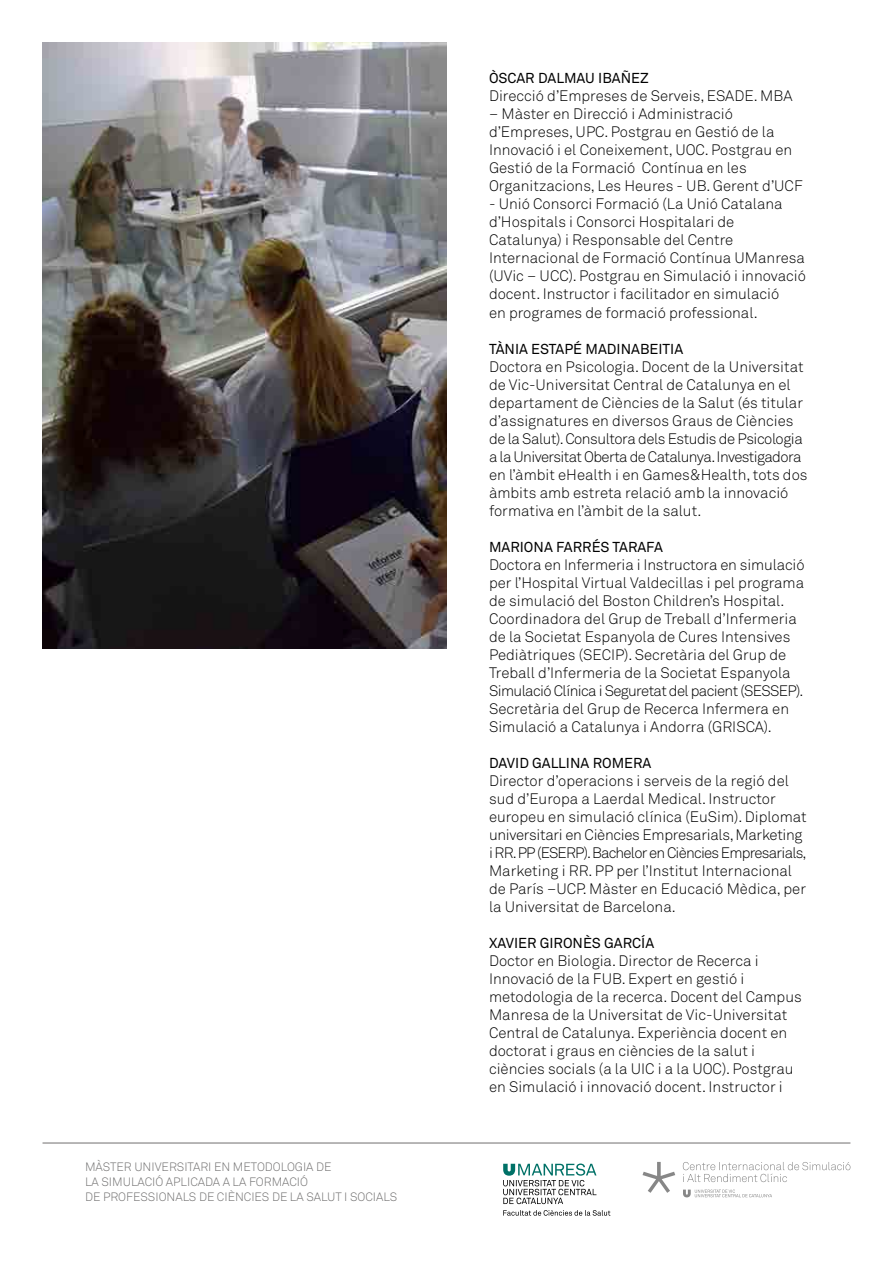
<style>
.page{position:relative;width:893px;height:1276px;background:#fff}
.page>*{position:absolute;margin:0;border:0;box-sizing:border-box;transform-origin:0 0}
.t1{font:300 15px/18px "Akkurat";color:#000}
.t2{font:14.25px "Akkurat";color:#000}
.t3{font:300 12px/15px "Akkurat";color:#706f6f}
</style>
<div class="page">
<svg style="left:642px;top:1162px;width:33px;height:30px"></svg>
<svg style="left:683px;top:1189px;width:89px;height:8px"></svg>
<svg style="left:683px;top:1162px;width:167px;height:20px"></svg>
<hr style="left:43px;top:1142px;width:807px;height:1px;background:#706f6f">
<svg style="left:503px;top:1210px;width:107px;height:5px"></svg>
<svg style="left:503px;top:1163px;width:93px;height:41px"></svg>
<img style="left:43px;top:43px;width:403px;height:605px">
<p class="t3" style="left:85px;top:1159px;width:314px">MÀSTER UNIVERSITARI EN METODOLOGIA DE<br>LA SIMULACIÓ APLICADA A LA FORMACIÓ<br>DE PROFESSIONALS DE CIÈNCIES DE LA SALUT I SOCIALS</p>
<p class="t2" style="left:489px;top:70px;width:161px">ÒSCAR DALMAU IBAÑEZ</p>
<p class="t1" style="left:489px;top:87px;width:305px">Direcció d’Empreses de Serveis, ESADE. MBA</p>
<p class="t1" style="left:489px;top:105px;width:315px">– Màster en Direcció i Administració d’Empreses, UPC. Postgrau en Gestió de la Innovació i el Coneixement, UOC. Postgrau en Gestió de la Formació Contínua en les Organitzacions, Les Heures - UB. Gerent d’UCF</p>
<p class="t1" style="left:489px;top:195px;width:318px">- Unió Consorci Formació (La Unió Catalana d’Hospitals i Consorci Hospitalari de Catalunya) i Responsable del Centre Internacional de Formació Contínua UManresa (UVic – UCC). Postgrau en Simulació i innovació docent. Instructor i facilitador en simulació<br>en programes de formació professional.</p>
<p class="t2" style="left:489px;top:340px;width:196px">TÀNIA ESTAPÉ MADINABEITIA</p>
<p class="t1" style="left:489px;top:357px;width:320px">Doctora en Psicologia. Docent de la Universitat de Vic-Universitat Central de Catalunya en el departament de Ciències de la Salut (és titular d’assignatures en diversos Graus de Ciències de la Salut). Consultora dels Estudis de Psicologia a la Universitat Oberta de Catalunya. Investigadora en l’àmbit eHealth i en Games&amp;Health, tots dos àmbits amb estreta relació amb la innovació formativa en l’àmbit de la salut.</p>
<p class="t2" style="left:489px;top:538px;width:175px">MARIONA FARRÉS TARAFA</p>
<p class="t1" style="left:489px;top:555px;width:317px">Doctora en Infermeria i Instructora en simulació per l’Hospital Virtual Valdecillas i pel programa de simulació del Boston Children’s Hospital.<br>Coordinadora del Grup de Treball d’Infermeria de la Societat Espanyola de Cures Intensives Pediàtriques (SECIP). Secretària del Grup de Treball d’Infermeria de la Societat Espanyola Simulació Clínica i Seguretat del pacient (SESSEP).<br>Secretària del Grup de Recerca Infermera en Simulació a Catalunya i Andorra (GRISCA).</p>
<p class="t2" style="left:489px;top:754px;width:164px">DAVID GALLINA ROMERA</p>
<p class="t1" style="left:489px;top:771px;width:319px">Director d’operacions i serveis de la regió del sud d’Europa a Laerdal Medical. Instructor europeu en simulació clínica (EuSim). Diplomat universitari en Ciències Empresarials, Marketing i RR. PP (ESERP). Bachelor en Ciències Empresarials, Marketing i RR. PP per l’Institut Internacional de París –UCP. Màster en Educació Mèdica, per la Universitat de Barcelona.</p>
<p class="t2" style="left:489px;top:934px;width:167px">XAVIER GIRONÈS GARCÍA</p>
<p class="t1" style="left:489px;top:951px;width:314px">Doctor en Biologia. Director de Recerca i Innovació de la FUB. Expert en gestió i metodologia de la recerca. Docent del Campus Manresa de la Universitat de Vic-Universitat Central de Catalunya. Experiència docent en doctorat i graus en ciències de la salut i ciències socials (a la UIC i a la UOC). Postgrau en Simulació i innovació docent. Instructor i</p>
</div>
